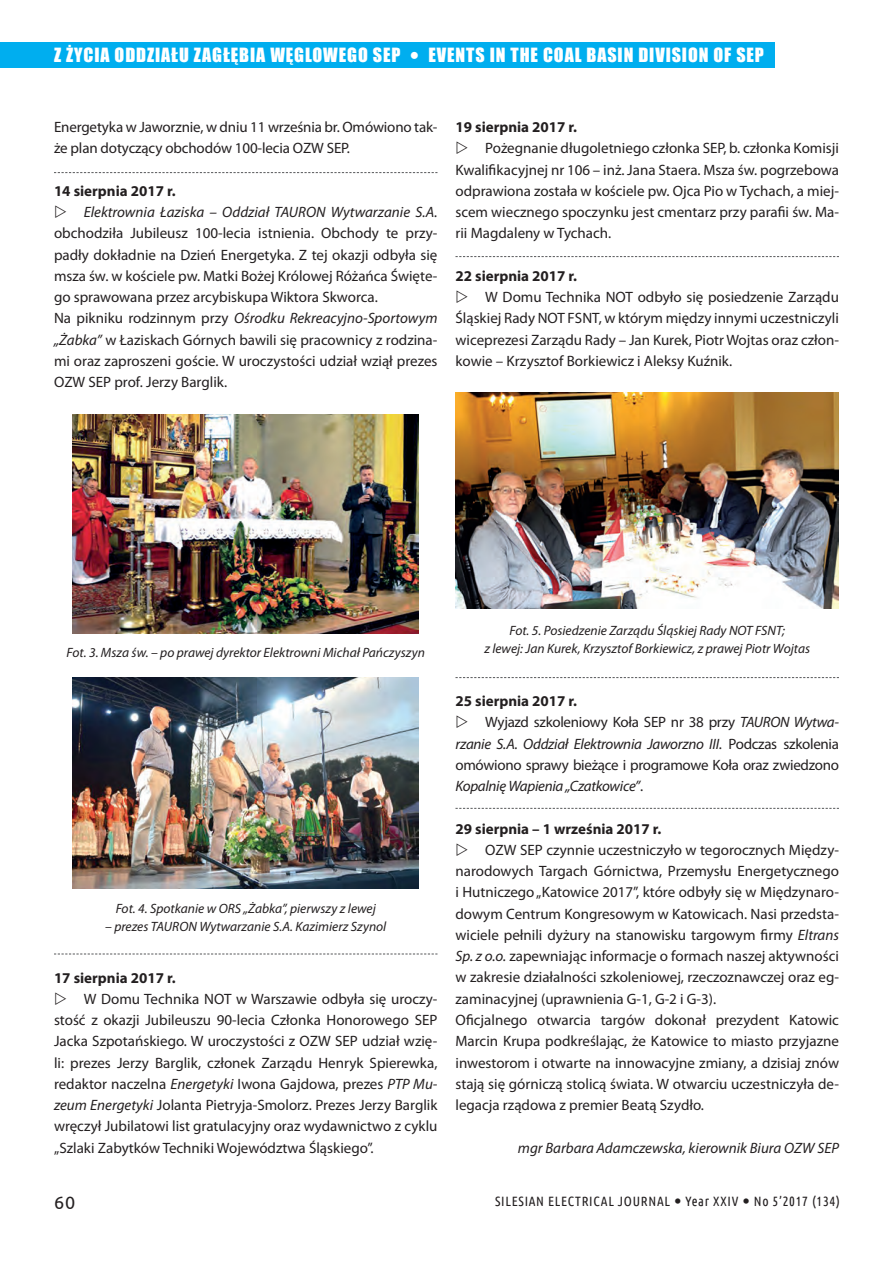
<style>
.page{position:relative;width:893px;height:1263px;background:#fff}
.page>*{position:absolute;margin:0;border:0;box-sizing:border-box;transform-origin:0 0}
.t1{font:18px "Impact";letter-spacing:.05em;color:#fff}
.t2{font:18px "Ubuntu";color:#231f20}
.t3{font:15px/21.3px "Myriad Pro";color:#231f20;text-align:justify}
.t4{font:italic 15px "Myriad Pro";letter-spacing:-.005em;color:#231f20}
.t5{font:700 15px "Myriad Pro";color:#231f20}
.t6{font:15px "Myriad Pro";letter-spacing:-.02em;color:#231f20}
.t7{font:italic 13.5px/18px "Myriad Pro";color:#231f20;text-align:center}
.t8{font:13.5px "Ubuntu Condensed";letter-spacing:.05em;color:#231f20}
.s1{font-style:italic}
.s2{font-style:normal}
</style>
<div class="page">
<div style="left:0;top:42px;width:775px;height:26px;background:#00aeef"></div>
<svg style="left:54px;top:172px;width:383px;height:1px"></svg>
<svg style="left:54px;top:954px;width:383px;height:1px"></svg>
<img style="left:73px;top:415px;width:346px;height:219px">
<img style="left:73px;top:678px;width:346px;height:210px">
<svg style="left:455px;top:256px;width:384px;height:1px"></svg>
<img style="left:455px;top:392px;width:384px;height:216px">
<svg style="left:455px;top:677px;width:384px;height:1px"></svg>
<svg style="left:455px;top:808px;width:384px;height:1px"></svg>
<p class="t1" style="left:54px;top:41px;width:348px">Z ŻYCIA ODDZIAŁU ZAGŁĘBIA WĘGLOWEGO SEP</p>
<p class="t1" style="left:54px;top:41px;width:163px">ELEKTROENERGETYKA</p>
<p class="t1" style="left:244px;top:41px;width:161px">POWER ENGINEERING</p>
<p class="t1" style="left:429px;top:41px;width:337px">EVENTS IN THE COAL BASIN DIVISION OF SEP</p>
<p class="t3" style="left:54px;top:116px;width:385px">Energetyka w Jaworznie, w dniu 11 września br. Omówiono tak&shy;że plan dotyczący obchodów 100-lecia OZW SEP.</p>
<p class="t5" style="left:54px;top:181px;width:123px">14 sierpnia 2017 r.</p>
<p class="t4" style="left:84px;top:203px;width:355px">Elektrownia Łaziska – Oddział TAUR ON Wytwarzanie S.A.</p>
<p class="t3" style="left:54px;top:222px;width:385px;text-align:left">obchodziła Jubileusz 100-lecia istnienia. Obchody te przy&shy;padły dokładnie na Dzień Energetyka. Z tej okazji odbyła się msza św. w kościele pw. Matki Bożej Królowej Różańca Święte&shy;go sprawowana przez arcybiskupa Wiktora Skworca.<br>Na pikniku rodzinnym przy <span class="s1">Ośrodku Rekreacyjno-Sportowym „Żabka”</span> w Łaziskach Górnych bawili się pracownicy z rodzina&shy;mi oraz zaproszeni goście. W uroczystości udział wziął prezes OZW SEP prof. Jerzy Barglik.</p>
<p class="t5" style="left:455px;top:117px;width:123px">19 sierpnia 2017 r.</p>
<p class="t3" style="left:455px;top:137px;width:385px;text-indent:30px">Pożegnanie długoletniego członka SEP, b. członka Komisji Kwalifikacyjnej nr 106 – inż. Jana Staera. Msza św. pogrzebowa odprawiona została w kościele pw. Ojca Pio w Tychach, a miej&shy;scem wiecznego spoczynku jest cmentarz przy parafii św. Ma&shy;rii Magdaleny w Tychach.</p>
<p class="t5" style="left:455px;top:266px;width:123px">22 sierpnia 2017 r.</p>
<p class="t3" style="left:455px;top:286px;width:385px;text-indent:30px">W Domu Technika NOT odbyło się posiedzenie Zarządu Śląskiej Rady NOT FSNT, w którym między innymi uczestniczyli wiceprezesi Zarządu Rady – Jan Kurek, Piotr Wojtas oraz człon&shy;kowie – Krzysztof Borkiewicz i Aleksy Kuźnik.</p>
<p class="t7" style="left:67px;top:643px;width:360px">Fot. 3. Msza św. – po prawej dyrektor Elektrowni Michał Pańczyszyn</p>
<p class="t7" style="left:116px;top:900px;width:261px">Fot. 4. Spotkanie w ORS „Żabka”, pierwszy z lewej</p>
<p class="t7" style="left:105px;top:918px;width:283px">– prezes TAUR ON Wytwarzanie S.A. Kazimierz Szynol</p>
<p class="t5" style="left:54px;top:968px;width:123px">17 sierpnia 2017 r.</p>
<p class="t3" style="left:54px;top:988px;width:385px;text-indent:30px">W Domu Technika NOT w Warszawie odbyła się uroczy&shy;stość z okazji Jubileuszu 90-lecia Członka Honorowego SEP Jacka Szpotańskiego. W uroczystości z OZW SEP udział wzię&shy;li: prezes Jerzy Barglik, członek Zarządu Henryk Spierewka, redaktor naczelna <span class="s1">Energetyki</span> Iwona Gajdowa, prezes <span class="s1">PTP Mu&shy;zeum Energetyki</span> Jolanta Pietryja-Smolorz. Prezes Jerzy Barglik wręczył Jubilatowi list gratulacyjny oraz wydawnictwo z cyklu „Szlaki Zabytków Techniki Województwa Śląskiego”.</p>
<p class="t7" style="left:484px;top:621px;width:327px">Fot. 5. Posiedzenie Zarządu Śląskiej Rady NOT FSNT;<br>z lewej: Jan Kurek, Krzysztof Borkiewicz, z prawej Piotr Wojtas</p>
<p class="t5" style="left:455px;top:691px;width:123px">25 sierpnia 2017 r.</p>
<p class="t6" style="left:485px;top:713px;width:355px">Wyjazd szkoleniowy Koła SEP nr 38 przy <span class="s1">TAURON Wytwa-</span></p>
<p class="t4" style="left:455px;top:734px;width:385px">rzanie S.A. Oddział Elektrownia Jaworzno III<span class="s2">. Podczas szkolenia</span></p>
<p class="t6" style="left:455px;top:756px;width:385px">omówiono sprawy bieżące i programowe Koła oraz zwiedzono</p>
<p class="t4" style="left:455px;top:777px;width:189px">Kopalnię Wapienia „Czatkowice”<span class="s2">.</span></p>
<p class="t5" style="left:455px;top:819px;width:207px">29 sierpnia – 1 września 2017 r.</p>
<p class="t3" style="left:455px;top:839px;width:385px;text-align:left;text-indent:30px">OZW SEP czynnie uczestniczyło w tegorocznych Między&shy;narodowych Targach Górnictwa, Przemysłu Energetycznego i Hutniczego „Katowice 2017”, które odbyły się w Międzynaro&shy;dowym Centrum Kongresowym w Katowicach. Nasi przedsta&shy;wiciele pełnili dyżury na stanowisku targowym firmy <span class="s1">Eltrans Sp. z o.o.</span> zapewniając informacje o formach naszej aktywności w zakresie działalności szkoleniowej, rzeczoznawczej oraz eg&shy;zaminacyjnej (uprawnienia G-1, G-2 i G-3).<br>Oficjalnego otwarcia targów dokonał prezydent Katowic Marcin Krupa podkreślając, że Katowice to miasto przyjazne inwestorom i otwarte na innowacyjne zmiany, a dzisiaj znów stają się górniczą stolicą świata. W otwarciu uczestniczyła de&shy;legacja rządowa z premier Beatą Szydło.</p>
<p class="t4" style="left:518px;top:1138px;width:323px">mgr Barbara Adamczewska, kierownik Biura OZW SEP</p>
<p class="t2" style="left:54px;top:1192px;width:23px">60</p>
<p class="t8" style="left:495px;top:1192px;width:346px">SILESIAN ELECTRICAL JOURNAL Year XXIV No 5’2017 (134)</p>
</div>
